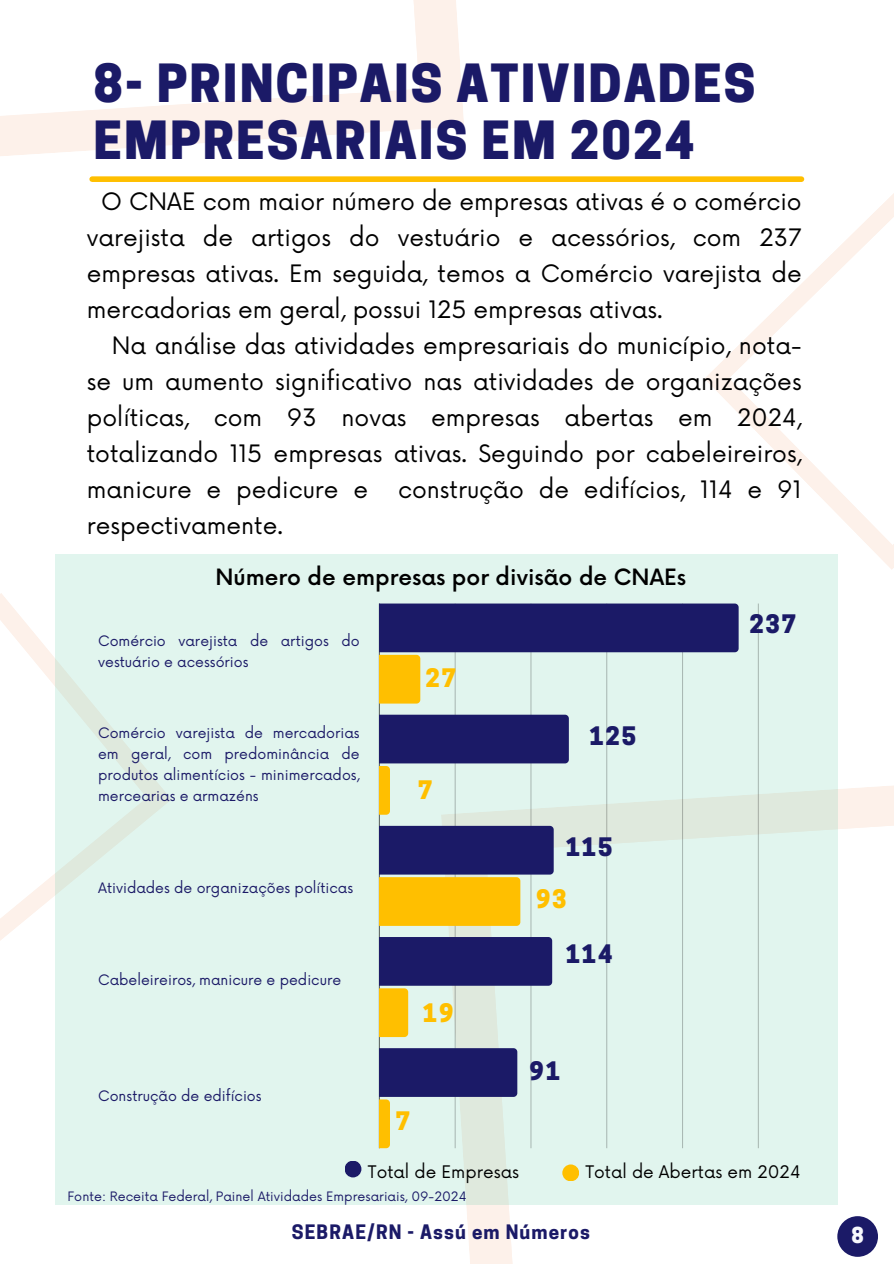
<style>
.page{position:relative;width:894px;height:1264px;background:#fff}
.page>*{position:absolute;margin:0;border:0;box-sizing:border-box;transform-origin:0 0}
.t1{font:800 49.35px/57.3px "Cooper Hewitt";letter-spacing:.04em;color:#1b1a67}
.t2{font:800 24px "Cooper Hewitt";letter-spacing:.08em;color:#1b1a67}
.t3{font:800 24px "Cooper Hewitt";color:#ffbf00}
.t4{font:23.4px "Now";color:#000}
.t5{font:500 21.9px "Now";color:#000}
.t6{font:800 20.7px "Cooper Hewitt";color:#f7f8fd}
.t7{font:700 18.75px "Cooper Hewitt";letter-spacing:.06em;color:#1b1a67}
.t8{font:16.95px "Now";color:#000}
.t9{font:14.1px/21.1px "Now";color:#1b1a67}
.t10{font:12.6px "Now";color:#1b1a67}
</style>
<div class="page">
<svg style="left:0;top:593px;width:21px;height:24px"></svg>
<svg style="left:0;top:617px;width:55px;height:324px"></svg>
<svg style="left:705px;top:194px;width:188px;height:376px"></svg>
<svg style="left:728px;top:216px;width:165px;height:329px"></svg>
<svg style="left:485px;top:816px;width:408px;height:447px"></svg>
<svg style="left:0;top:0;width:464px;height:156px;fill:#fdf1ea"></svg>
<svg style="left:0;top:0;width:419px;height:124px"></svg>
<div style="left:92px;top:176px;width:709px;height:6px;background:#ffbf00"></div>
<div style="left:55px;top:554px;width:782px;height:651px;background:#e1f5ee"></div>
<hr style="left:379px;top:603px;width:1px;height:545px;background:#000;opacity:.6">
<hr style="left:454px;top:603px;width:1px;height:545px;background:#000;opacity:.25">
<hr style="left:530px;top:603px;width:1px;height:545px;background:#000;opacity:.25">
<hr style="left:606px;top:603px;width:1px;height:545px;background:#000;opacity:.25">
<hr style="left:681px;top:603px;width:2px;height:545px;background:#000;opacity:.25">
<hr style="left:757px;top:603px;width:1px;height:545px;background:#000;opacity:.25">
<svg style="left:379px;top:603px;width:359px;height:100px"></svg>
<svg style="left:379px;top:714px;width:189px;height:100px"></svg>
<svg style="left:379px;top:825px;width:174px;height:100px;background:#8b744e"></svg>
<svg style="left:379px;top:937px;width:173px;height:100px"></svg>
<svg style="left:379px;top:1048px;width:138px;height:100px"></svg>
<div style="left:344px;top:1160px;width:17px;height:17px;background:#1b1a67;border-radius:50%"></div>
<div style="left:562px;top:1164px;width:17px;height:17px;background:#ffbf00;border-radius:50%"></div>
<div style="left:837px;top:1216px;width:40px;height:40px;background:#1b1a67;border-radius:50%"></div>
<h1 class="t1" style="left:93px;top:61px;width:663px">8- PRINCIPAIS ATIVIDADES<br>EMPRESARIAIS EM 2024</h1>
<h4 class="t4" style="left:101px;top:188px;width:701px">O CNAE com maior número de empresas ativas é o comércio</h4>
<h4 class="t4" style="left:87px;top:224px;width:716px">varejista de artigos do vestuário e acessórios, com 237</h4>
<h4 class="t4" style="left:87px;top:260px;width:716px">empresas ativas. Em seguida, temos a Comércio varejista de</h4>
<h4 class="t4" style="left:87px;top:296px;width:577px">mercadorias em geral, possui 125 empresas ativas.</h4>
<h4 class="t4" style="left:112px;top:332px;width:691px">Na análise das atividades empresariais do município, nota-</h4>
<h4 class="t4" style="left:87px;top:368px;width:716px">se um aumento significativo nas atividades de organizações</h4>
<h4 class="t4" style="left:87px;top:404px;width:716px">políticas, com 93 novas empresas abertas em 2024,</h4>
<h4 class="t4" style="left:87px;top:440px;width:716px">totalizando 115 empresas ativas. Seguindo por cabeleireiros,</h4>
<h4 class="t4" style="left:87px;top:476px;width:283px">manicure e pedicure e</h4>
<h4 class="t4" style="left:398px;top:476px;width:405px">construção de edifícios, 114 e 91</h4>
<h4 class="t4" style="left:87px;top:512px;width:198px">respectivamente.</h4>
<h5 class="t5" style="left:215px;top:565px;width:472px">Número de empresas por divisão de CNAEs</h5>
<p class="t9" style="left:98px;top:631px;width:263px">Comércio varejista de artigos do vestuário e acessórios</p>
<p class="t9" style="left:98px;top:722px;width:263px;text-align:justify">Comércio varejista de mercadorias em geral, com predominância de produtos alimentícios - minimercados, mercearias e armazéns</p>
<p class="t9" style="left:98px;top:877px;width:256px">Atividades de organizações políticas</p>
<p class="t9" style="left:98px;top:969px;width:244px">Cabeleireiros, manicure e pedicure</p>
<p class="t9" style="left:98px;top:1085px;width:165px">Construção de edifícios</p>
<h2 class="t3" style="left:425px;top:669px;width:32px">27</h2>
<p class="t3" style="left:418px;top:780px;width:16px">7</p>
<p class="t3" style="left:422px;top:1004px;width:32px">19</p>
<h2 class="t3" style="left:395px;top:1112px;width:16px">7</h2>
<h3 class="t2" style="left:589px;top:726px;width:48px">125</h3>
<p class="t2" style="left:565px;top:838px;width:48px">115</p>
<h2 class="t3" style="left:536px;top:889px;width:32px">93</h2>
<p class="t2" style="left:565px;top:944px;width:48px">114</p>
<p class="t2" style="left:529px;top:1061px;width:32px">91</p>
<p class="t2" style="left:749px;top:615px;width:48px">237</p>
<h2 class="t8" style="left:368px;top:1162px;width:153px">Total de Empresas</h2>
<p class="t8" style="left:585px;top:1162px;width:216px">Total de Abertas em 2024</p>
<h6 class="t10" style="left:68px;top:1189px;width:400px">Fonte: Receita Federal, Painel Atividades Empresariais, 09-2024</h6>
<p class="t7" style="left:292px;top:1225px;width:299px">SEBRAE/RN - Assú em Números</p>
<h6 class="t6" style="left:851px;top:1227px;width:14px">8</h6>
</div>
